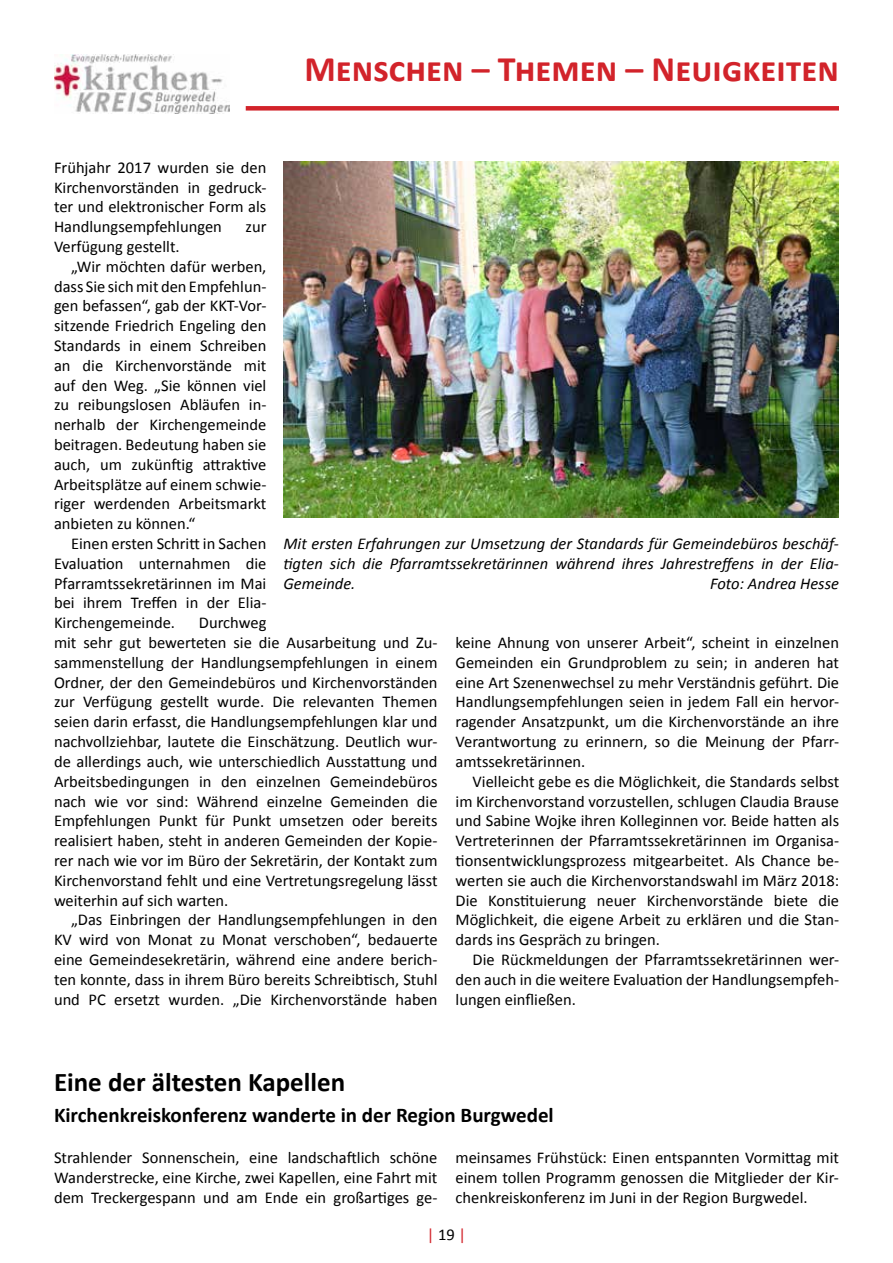
<style>
.page{position:relative;width:893px;height:1263px;background:#fff}
.page>*{position:absolute;margin:0;border:0;box-sizing:border-box;transform-origin:0 0}
.t1{font:700 36px "Calibri";color:#d2232a}
.t2{font:700 27px "Calibri";color:#000}
.t3{font:700 21px "Calibri";color:#000}
.t4{font:16.5px/19.8px "Calibri";color:#000;text-align:justify}
.t5{font:italic 16.5px/19.8px "Calibri";color:#000;text-align:justify}
.t6{font:16.5px "Calibri";color:#d2232a}
.s1{color:#000}
</style>
<div class="page">
<img style="left:54px;top:54px;width:176px;height:59px">
<div style="left:246px;top:106px;width:593px;height:5px;background:#d2232a"></div>
<img style="left:283px;top:162px;width:556px;height:356px">
<p class="t4" style="left:54px;top:157px;width:214px">Frühjahr 2017 wurden sie den Kirchenvorständen in gedruck&shy;ter und elektronischer Form als Handlungsempfehlungen</p>
<p class="t4" style="left:246px;top:217px;width:22px">zur</p>
<h1 class="t1" style="left:304px;top:46px;width:536px">Menschen – Themen – Neuigkeiten</h1>
<p class="t4" style="left:54px;top:237px;width:127px">Verfügung gestellt.</p>
<p class="t4" style="left:71px;top:256px;width:197px">„Wir möchten dafür werben,</p>
<p class="t4" style="left:54px;top:276px;width:214px">dass Sie sich mit den Empfehlun-</p>
<p class="t4" style="left:54px;top:296px;width:214px">gen befassen“, gab der KKT-Vor-</p>
<p class="t4" style="left:54px;top:316px;width:214px">sitzende Friedrich Engeling den</p>
<p class="t4" style="left:54px;top:336px;width:214px">Standards in einem Schreiben</p>
<p class="t4" style="left:54px;top:355px;width:214px">an die Kirchenvorstände mit</p>
<p class="t4" style="left:54px;top:375px;width:214px">auf den Weg. „Sie können viel</p>
<p class="t4" style="left:54px;top:395px;width:214px">zu reibungslosen Abläufen in-</p>
<p class="t4" style="left:54px;top:415px;width:214px">nerhalb der Kirchengemeinde</p>
<p class="t4" style="left:54px;top:435px;width:214px">beitragen. Bedeutung haben sie</p>
<p class="t4" style="left:54px;top:454px;width:214px">auch, um zukünftig attraktive</p>
<p class="t4" style="left:54px;top:474px;width:214px">Arbeitsplätze auf einem schwie-</p>
<p class="t4" style="left:54px;top:494px;width:214px">riger werdenden Arbeitsmarkt</p>
<p class="t4" style="left:54px;top:514px;width:143px">anbieten zu können.“</p>
<p class="t4" style="left:71px;top:534px;width:197px">Einen ersten Schritt in Sachen</p>
<p class="t4" style="left:54px;top:553px;width:214px">Evaluation unternahmen die</p>
<p class="t4" style="left:54px;top:573px;width:214px">Pfarramtssekretärinnen im Mai</p>
<p class="t4" style="left:54px;top:593px;width:214px">bei ihrem Treffen in der Elia-</p>
<p class="t4" style="left:54px;top:613px;width:123px">Kirchengemeinde.</p>
<p class="t5" style="left:283px;top:533px;width:557px">Mit ersten Erfahrungen zur Umsetzung der Standards für Gemeindebüros beschäf&shy;tigten sich die Pfarramtssekretärinnen während ihres Jahrestreffens in der Elia-Gemeinde.</p>
<p class="t5" style="left:710px;top:573px;width:130px">Foto: Andrea Hesse</p>
<p class="t4" style="left:54px;top:613px;width:385px;text-align:left;text-indent:145px">Durchweg<br>mit sehr gut bewerteten sie die Ausarbeitung und Zu&shy;sammenstellung der Handlungsempfehlungen in einem Ordner, der den Gemeindebüros und Kirchenvorständen zur Verfügung gestellt wurde. Die relevanten Themen seien darin erfasst, die Handlungsempfehlungen klar und nachvollziehbar, lautete die Einschätzung. Deutlich wur&shy;de allerdings auch, wie unterschiedlich Ausstattung und Arbeitsbedingungen in den einzelnen Gemeindebüros nach wie vor sind: Während einzelne Gemeinden die Empfehlungen Punkt für Punkt umsetzen oder bereits realisiert haben, steht in anderen Gemeinden der Kopie&shy;rer nach wie vor im Büro der Sekretärin, der Kontakt zum Kirchenvorstand fehlt und eine Vertretungsregelung lässt weiterhin auf sich warten.</p>
<p class="t4" style="left:54px;top:910px;width:385px;text-indent:17px">„Das Einbringen der Handlungsempfehlungen in den KV wird von Monat zu Monat verschoben“, bedauerte eine Gemeindesekretärin, während eine andere berich&shy;ten konnte, dass in ihrem Büro bereits Schreibtisch, Stuhl und PC ersetzt wurden. „Die Kirchenvorstände haben</p>
<p class="t4" style="left:456px;top:633px;width:385px">keine Ahnung von unserer Arbeit“, scheint in einzelnen Gemeinden ein Grundproblem zu sein; in anderen hat eine Art Szenenwechsel zu mehr Verständnis geführt. Die Handlungsempfehlungen seien in jedem Fall ein hervor&shy;ragender Ansatzpunkt, um die Kirchenvorstände an ihre Verantwortung zu erinnern, so die Meinung der Pfarr&shy;amtssekretärinnen.</p>
<p class="t4" style="left:456px;top:771px;width:385px;text-indent:17px">Vielleicht gebe es die Möglichkeit, die Standards selbst im Kirchenvorstand vorzustellen, schlugen Claudia Brause und Sabine Wojke ihren Kolleginnen vor. Beide hatten als Vertreterinnen der Pfarramtssekretärinnen im Organisa&shy;tionsentwicklungsprozess mitgearbeitet. Als Chance be&shy;werten sie auch die Kirchenvorstandswahl im März 2018:<br>Die Konstituierung neuer Kirchenvorstände biete die Möglichkeit, die eigene Arbeit zu erklären und die Stan&shy;dards ins Gespräch zu bringen.</p>
<p class="t4" style="left:456px;top:949px;width:385px;text-indent:17px">Die Rückmeldungen der Pfarramtssekretärinnen wer&shy;den auch in die weitere Evaluation der Handlungsempfeh&shy;lungen einfließen.</p>
<h2 class="t2" style="left:54px;top:1064px;width:293px">Eine der ältesten Kapellen</h2>
<p class="t3" style="left:54px;top:1102px;width:501px">Kirchenkreiskonferenz wanderte in der Region Burgwedel</p>
<p class="t4" style="left:54px;top:1147px;width:385px">Strahlender Sonnenschein, eine landschaftlich schöne Wanderstrecke, eine Kirche, zwei Kapellen, eine Fahrt mit dem Treckergespann und am Ende ein großartiges ge-</p>
<p class="t4" style="left:455px;top:1147px;width:385px">meinsames Frühstück: Einen entspannten Vormittag mit einem tollen Programm genossen die Mitglieder der Kir&shy;chenkreiskonferenz im Juni in der Region Burgwedel.</p>
<p class="t6" style="left:427px;top:1224px;width:41px">| <span class="s1">19</span> |</p>
</div>
